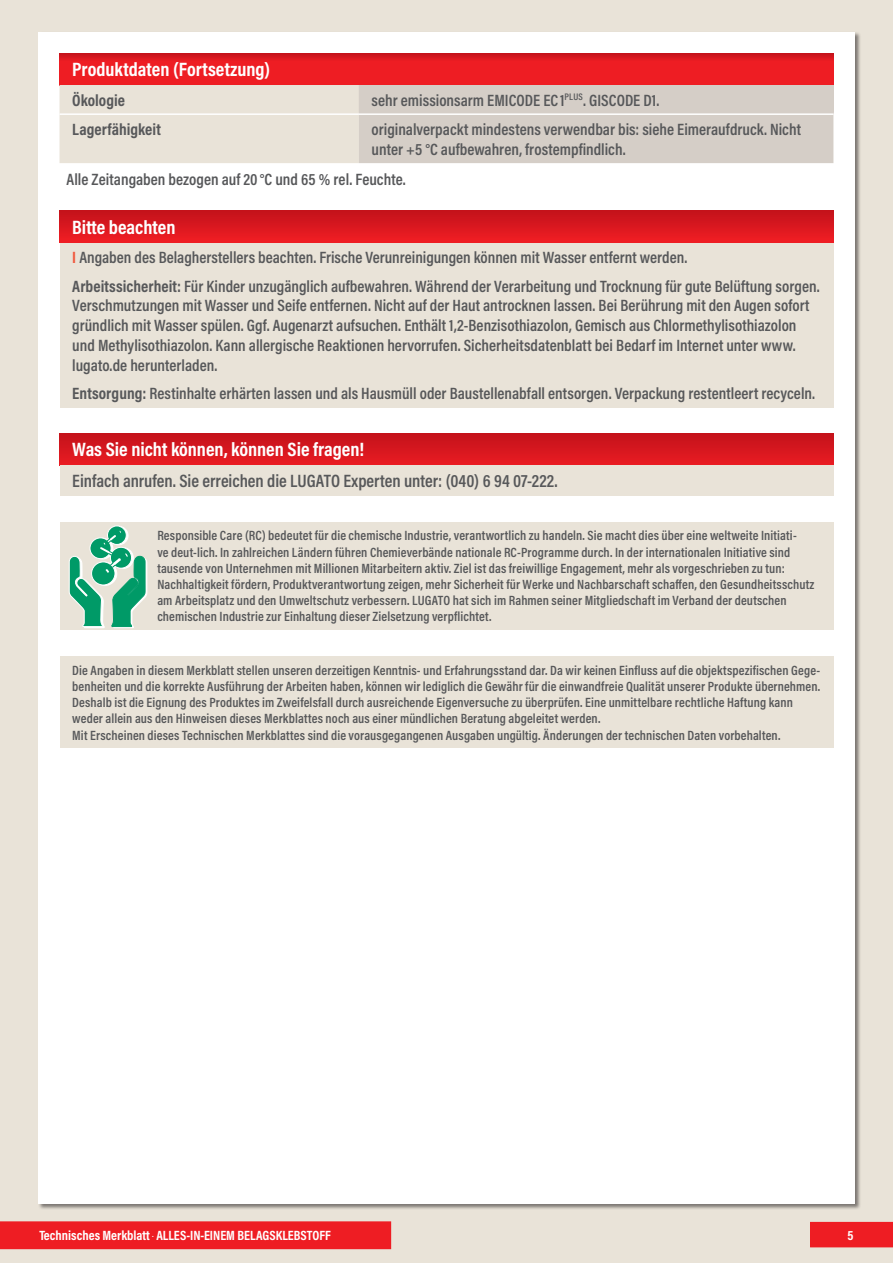
<style>
.page{position:relative;width:893px;height:1263px;background:#e9e3d8}
.page>*{position:absolute;margin:0;border:0;box-sizing:border-box;transform-origin:0 0}
.t1{font:700 19.5px "Acumin Pro Cond";color:#fff}
.t2{font:600 18px "Acumin Pro Cond";color:#57585a}
.t3{font:600 16.5px/19.8px "Acumin Pro Cond";color:#57585a}
.t4{font:700 16.5px "Acumin Pro Cond";color:#57585a}
.t5{font:600 13.5px/16.2px "Acumin Pro Cond";letter-spacing:.01em;color:#57585a}
.t6{font:700 13.5px "Acumin Pro Cond";color:#fff}
.s1{font-weight:700;color:#f0593e}
.s2{font-weight:700}
</style>
<div class="page">
<div style="left:38px;top:32px;width:817px;height:1171px;background:#fff"></div>
<div style="left:810px;top:1222px;width:83px;height:25px;background:#ee1d23"></div>
<div style="left:0;top:1221px;width:391px;height:28px;background:#ee1d23"></div>
<div style="left:60px;top:211px;width:773px;height:32px;background:linear-gradient(to bottom,#c4121b,#f01d23)"></div>
<div style="left:60px;top:243px;width:773px;height:165px;background:#e9e3d8"></div>
<div style="left:60px;top:656px;width:773px;height:92px;background:#e9e3d8"></div>
<div style="left:60px;top:522px;width:773px;height:108px;background:#e9e3d8"></div>
<div style="left:109px;top:526px;width:19px;height:19px;background:#fff;border-radius:50%"></div>
<div style="left:109px;top:526px;width:19px;height:19px;border:1px solid #fff;border-radius:50%"></div>
<svg style="left:107px;top:526px;width:19px;height:18px"></svg>
<div style="left:107px;top:526px;width:19px;height:19px;border:1px solid #fff;border-radius:50%"></div>
<svg style="left:69px;top:531px;width:78px;height:97px"></svg>
<svg style="left:60px;top:53px;width:773px;height:32px;background:#e71b21"></svg>
<svg style="left:60px;top:85px;width:773px;height:78px;background:#dcd6cd"></svg>
<hr style="left:60px;top:113px;width:299px;height:2px;background:#fff">
<hr style="left:359px;top:113px;width:474px;height:2px;background:#fff">
<div style="left:60px;top:433px;width:773px;height:32px;background:linear-gradient(to bottom,#c3121b,#e81b22)"></div>
<div style="left:60px;top:465px;width:773px;height:30px;background:#e9e3d8"></div>
<h1 class="t1" style="left:72px;top:57px;width:199px">Produktdaten (Fortsetzung)</h1>
<p class="t4" style="left:72px;top:89px;width:54px">Ökologie</p>
<p class="t3" style="left:372px;top:90px;width:289px">sehr emissionsarm EMICODE EC 1<sup>PLUS</sup>. GISCODE D1.</p>
<p class="t4" style="left:72px;top:118px;width:90px">Lagerfähigkeit</p>
<p class="t3" style="left:372px;top:119px;width:431px">originalverpackt mindestens verwendbar bis: siehe Eimeraufdruck. Nicht unter +5 °C aufbewahren, frostempfindlich.</p>
<p class="t3" style="left:67px;top:169px;width:341px">Alle Zeitangaben bezogen auf 20 °C und 65 % rel. Feuchte.</p>
<h1 class="t1" style="left:72px;top:214px;width:105px">Bitte beachten</h1>
<p class="t3" style="left:72px;top:243px;width:749px;line-height:28.3px"><span class="s1">I</span> Angaben des Belagherstellers beachten. Frische Verunreinigungen können mit Wasser entfernt werden.<br><span class="s2">Arbeitssicherheit:</span> Für Kinder unzugänglich aufbewahren. Während der Verarbeitung und Trocknung für gute Belüftung sorgen.</p>
<p class="t3" style="left:72px;top:295px;width:739px">Verschmutzungen mit Wasser und Seife entfernen. Nicht auf der Haut antrocknen lassen. Bei Berührung mit den Augen sofort gründlich mit Wasser spülen. Ggf. Augenarzt aufsuchen. Enthält 1,2-Benzisothiazolon, Gemisch aus Chlormethylisothiazolon und Methylisothiazolon. Kann allergische Reaktionen hervorrufen. Sicherheitsdatenblatt bei Bedarf im Internet unter www. lugato.de herunterladen.</p>
<p class="t3" style="left:72px;top:383px;width:744px"><span class="s2">Entsorgung:</span> Restinhalte erhärten lassen und als Hausmüll oder Baustellenabfall entsorgen. Verpackung restentleert recyceln.</p>
<h1 class="t1" style="left:72px;top:437px;width:293px">Was Sie nicht können, können Sie fragen!</h1>
<h2 class="t2" style="left:72px;top:469px;width:487px">Einfach anrufen. Sie erreichen die LUGATO Experten unter: (040) 6 94 07-222.</h2>
<p class="t5" style="left:157px;top:527px;width:659px">Responsible Care (RC) bedeutet für die chemische Industrie, verantwortlich zu handeln. Sie macht dies über eine weltweite Initiati-<br>ve deut-lich. In zahlreichen Ländern führen Chemieverbände nationale RC-Programme durch. In der internationalen Initiative sind tausende von Unternehmen mit Millionen Mitarbeitern aktiv. Ziel ist das freiwillige Engagement, mehr als vorgeschrieben zu tun:<br>Nachhaltigkeit fördern, Produktverantwortung zeigen, mehr Sicherheit für Werke und Nachbarschaft schaffen, den Gesundheitsschutz am Arbeitsplatz und den Umweltschutz verbessern. LUGATO hat sich im Rahmen seiner Mitgliedschaft im Verband der deutschen chemischen Industrie zur Einhaltung dieser Zielsetzung verpflichtet.</p>
<p class="t5" style="left:72px;top:662px;width:749px">Die Angaben in diesem Merkblatt stellen unseren derzeitigen Kenntnis- und Erfahrungsstand dar. Da wir keinen Einfluss auf die objektspezifischen Gege&shy;benheiten und die korrekte Ausführung der Arbeiten haben, können wir lediglich die Gewähr für die einwandfreie Qualität unserer Produkte übernehmen.<br>Deshalb ist die Eignung des Produktes im Zweifelsfall durch ausreichende Eigenversuche zu überprüfen. Eine unmittelbare rechtliche Haftung kann weder allein aus den Hinweisen dieses Merkblattes noch aus einer mündlichen Beratung abgeleitet werden.<br>Mit Erscheinen dieses Technischen Merkblattes sind die vorausgegangenen Ausgaben ungültig. Änderungen der technischen Daten vorbehalten.</p>
<p class="t6" style="left:39px;top:1227px;width:293px">Technisches Merkblatt <sup>•</sup> ALLES-IN-EINEM BELAGSKLEBSTOFF</p>
<p class="t6" style="left:847px;top:1226px;width:8px">5</p>
</div>
